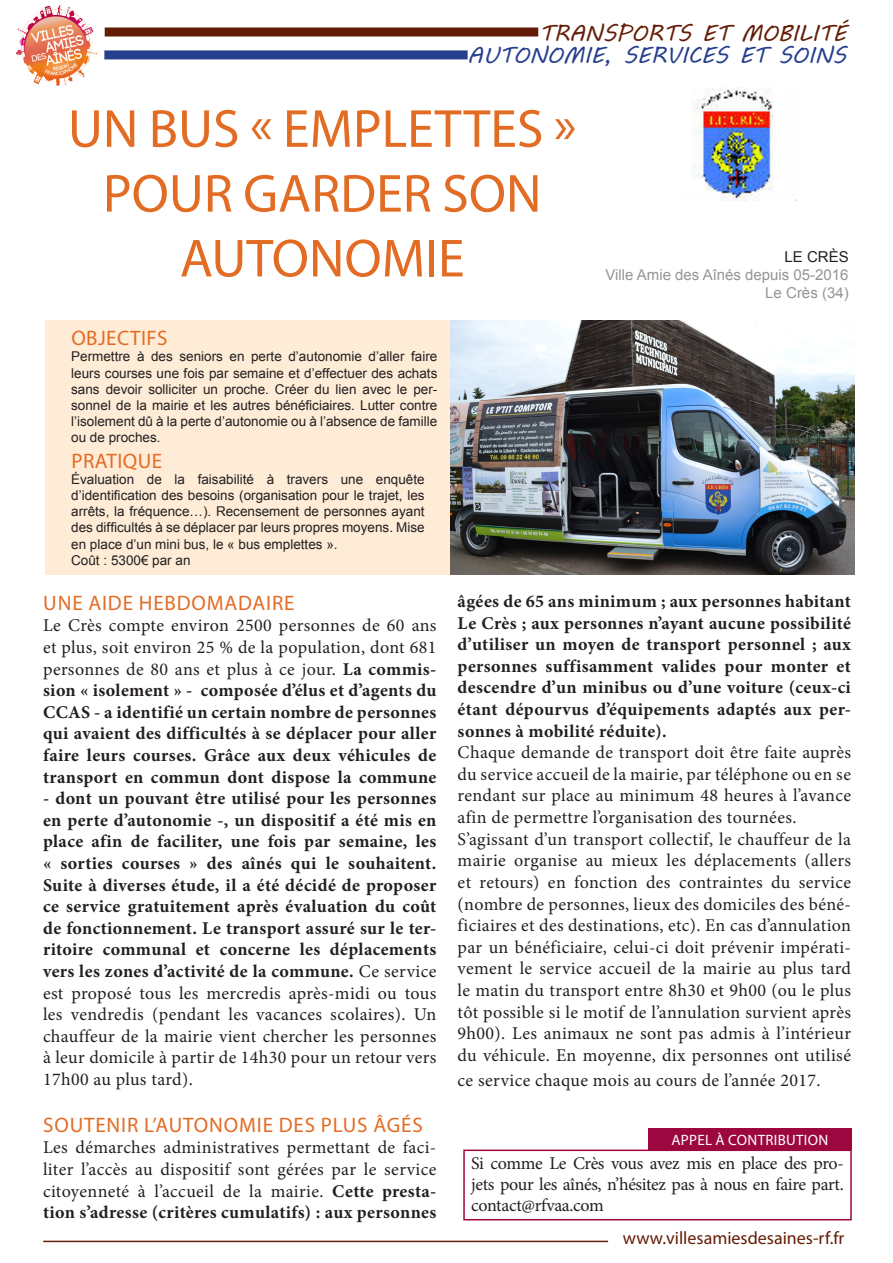
<style>
.page{position:relative;width:893px;height:1263px;background:#fff}
.page>*{position:absolute;margin:0;border:0;box-sizing:border-box;transform-origin:0 0}
.t1{font:54px/64.8px "Myriad Pro";color:#e36c25;text-align:center}
.t2{font:22.5px "MV Boli";color:#253f8e}
.t3{font:22.5px "MV Boli";color:#631d06}
.t4{font:21px "Myriad Pro";letter-spacing:.04em;color:#e36c25}
.t5{font:21px "Myriad Pro";letter-spacing:.02em;color:#e36c25}
.t6{font:700 18px/21.6px "Minion Pro";letter-spacing:.02em;color:#231f20;text-align:justify}
.t7{font:18px/21.6px "Minion Pro";letter-spacing:.015em;color:#231f20;text-align:justify}
.t8{font:18px "Myriad Pro";color:#631d06}
.t9{font:15px "Arial";color:#939598}
.t10{font:15px "Myriad Pro";letter-spacing:.02em;color:#fff}
.t11{font:15px "Arial";color:#231f20}
.t12{font:13.5px/16.2px "Arial";color:#231f20;text-align:justify}
.s1{font-weight:400}
.s2{font-weight:700}
</style>
<div class="page">
<div style="left:46px;top:320px;width:404px;height:254px;background:#feecd7"></div>
<img style="left:451px;top:320px;width:404px;height:254px">
<img style="left:17px;top:5px;width:79px;height:80px">
<hr style="left:43px;top:1241px;width:565px;height:1px;background:#631d06">
<img style="left:692px;top:87px;width:104px;height:113px">
<div style="left:104px;top:50px;width:364px;height:9px;background:#253f8e"></div>
<div style="left:105px;top:27px;width:433px;height:9px;background:#631d06"></div>
<div style="left:463px;top:1149px;width:389px;height:71px;border:2px solid #9d073f"></div>
<div style="left:648px;top:1128px;width:204px;height:21px;background:#9d073f"></div>
<p class="t3" style="left:539px;top:18px;width:309px">TRANSPORTS ET MOBILITÉ</p>
<p class="t2" style="left:468px;top:40px;width:380px">AUTONOMIE, SERVICES ET SOINS</p>
<p class="t1" style="left:68px;top:95px;width:510px">UN BUS « EMPLETTES »<br>POUR GARDER SON<br>AUTONOMIE</p>
<p class="t5" style="left:71px;top:325px;width:98px">OBJECTIFS</p>
<p class="t12" style="left:71px;top:349px;width:368px">Permettre à des seniors en perte d’autonomie d’aller faire leurs courses une fois par semaine et d’effectuer des achats sans devoir solliciter un proche. Créer du lien avec le per&shy;sonnel de la mairie et les autres bénéficiaires. Lutter contre l’isolement dû à la perte d’autonomie ou à l’absence de famille ou de proches.</p>
<p class="t5" style="left:71px;top:447px;width:92px">PRATIQUE</p>
<p class="t12" style="left:71px;top:471px;width:355px">Évaluation de la faisabilité à travers une enquête d’identification des besoins (organisation pour le trajet, les arrêts, la fréquence…). Recensement de personnes ayant des difficultés à se déplacer par leurs propres moyens. Mise en place d’un mini bus, le « bus emplettes ».</p>
<p class="t12" style="left:71px;top:552px;width:121px">Coût : 5300€ par an</p>
<p class="t11" style="left:784px;top:247px;width:66px">LE CRÈS</p>
<p class="t9" style="left:605px;top:265px;width:245px">Ville Amie des Aînés depuis 05-2016</p>
<p class="t9" style="left:765px;top:283px;width:85px">Le Crès (34)</p>
<p class="t4" style="left:43px;top:590px;width:253px">UNE AIDE HEBDOMADAIRE</p>
<p class="t6" style="left:43px;top:614px;width:395px"><span class="s1">Le Crès compte environ 2500 personnes de 60 ans et plus, soit environ 25 % de la population, dont 681 personnes de 80 ans et plus à ce jour.</span> La commis&shy;sion « isolement » - composée d’élus et d’agents du CCAS - a identifié un certain nombre de personnes qui avaient des difficultés à se déplacer pour aller faire leurs courses. Grâce aux deux véhicules de transport en commun dont dispose la commune</p>
<p class="t6" style="left:43px;top:787px;width:395px">- dont un pouvant être utilisé pour les personnes en perte d’autonomie -, un dispositif a été mis en place afin de faciliter, une fois par semaine, les « sorties courses » des aînés qui le souhaitent.<br>Suite à diverses étude, il a été décidé de proposer ce service gratuitement après évaluation du coût de fonctionnement. Le transport assuré sur le ter&shy;ritoire communal et concerne les déplacements vers les zones d’activité de la commune. <span class="s1">Ce service est proposé tous les mercredis après-midi ou tous les vendredis (pendant les vacances scolaires). Un chauffeur de la mairie vient chercher les personnes à leur domicile à partir de 14h30 pour un retour vers 17h00 au plus tard).</span></p>
<p class="t4" style="left:43px;top:1112px;width:381px">SOUTENIR L’AUTONOMIE DES PLUS ÂGÉS</p>
<p class="t7" style="left:43px;top:1137px;width:395px">Les démarches administratives permettant de faci&shy;liter l’accès au dispositif sont gérées par le service citoyenneté à l’accueil de la mairie. <span class="s2">Cette presta&shy;tion s’adresse (critères cumulatifs) : aux personnes</span></p>
<p class="t6" style="left:458px;top:590px;width:395px">âgées de 65 ans minimum ; aux personnes habitant Le Crès ; aux personnes n’ayant aucune possibilité d’utiliser un moyen de transport personnel ; aux personnes suffisamment valides pour monter et descendre d’un minibus ou d’une voiture (ceux-ci étant dépourvus d’équipements adaptés aux per&shy;sonnes à mobilité réduite).</p>
<p class="t7" style="left:458px;top:742px;width:395px">Chaque demande de transport doit être faite auprès du service accueil de la mairie, par téléphone ou en se rendant sur place au minimum 48 heures à l’avance afin de permettre l’organisation des tournées.</p>
<p class="t7" style="left:458px;top:828px;width:395px">S’agissant d’un transport collectif, le chauffeur de la mairie organise au mieux les déplacements (allers et retours) en fonction des contraintes du service (nombre de personnes, lieux des domiciles des béné&shy;ficiaires et des destinations, etc). En cas d’annulation par un bénéficiaire, celui-ci doit prévenir impérati&shy;vement le service accueil de la mairie au plus tard le matin du transport entre 8h30 et 9h00 (ou le plus tôt possible si le motif de l’annulation survient après 9h00). Les animaux ne sont pas admis à l’intérieur du véhicule. En moyenne, dix personnes ont utilisé</p>
<p class="t7" style="left:458px;top:1069px;width:364px">ce service chaque mois au cours de l’année 2017.</p>
<p class="t10" style="left:671px;top:1130px;width:159px">APPEL À CONTRIBUTION</p>
<p class="t7" style="left:471px;top:1153px;width:374px;line-height:21px">Si comme Le Crès vous avez mis en place des pro&shy;jets pour les aînés, n’hésitez pas à nous en faire part. contact@rfvaa.com</p>
<p class="t8" style="left:623px;top:1227px;width:223px">www.villesamiesdesaines-rf.fr</p>
</div>
